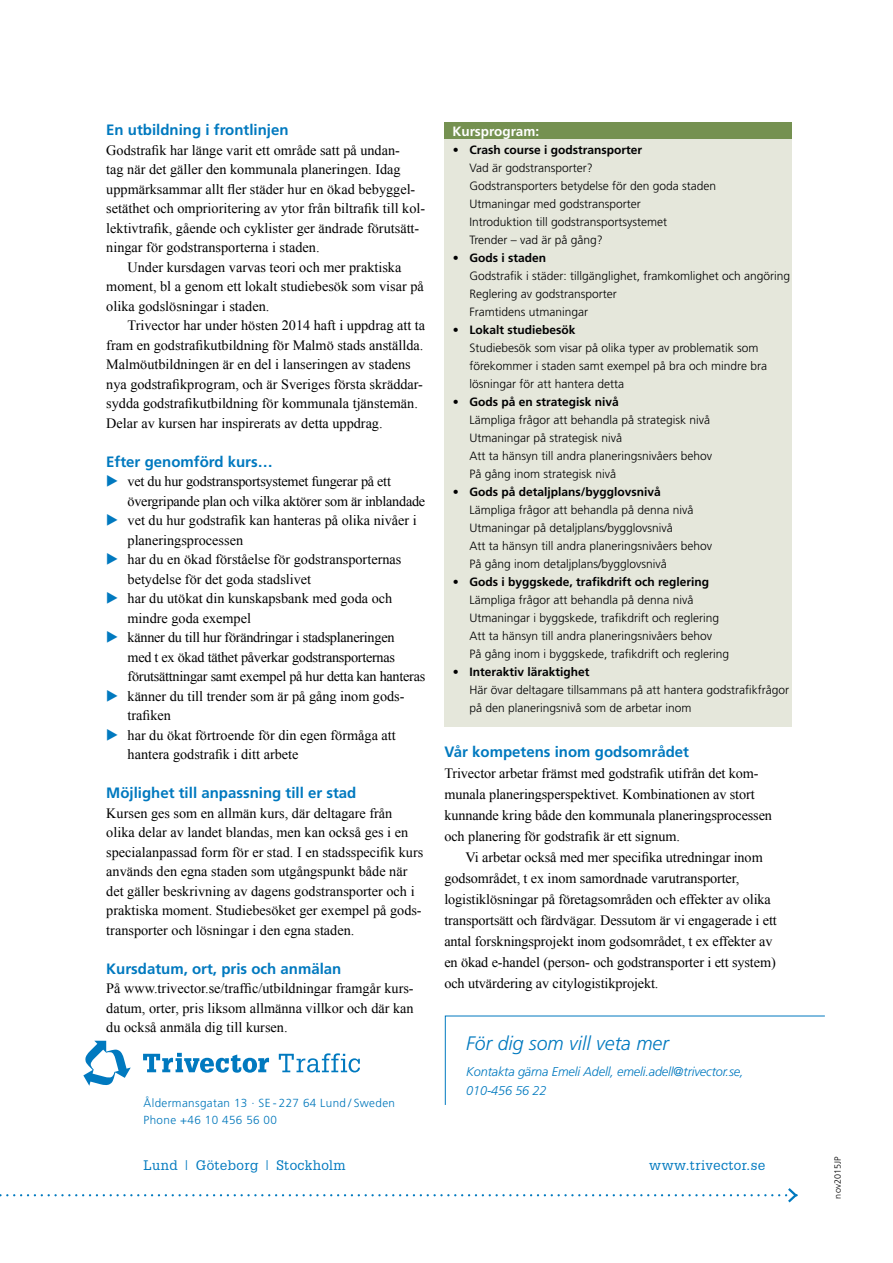
<style>
.page{position:relative;width:893px;height:1263px;background:#fff}
.page>*{position:absolute;margin:0;border:0;box-sizing:border-box;transform-origin:0 0}
.t1{font:italic 300 19.5px "Frutiger";color:#0079bf}
.t2{font:700 15px "Frutiger LT Std";color:#0079bf}
.t3{font:14.25px/21px "Times New Roman";color:#000001}
.t4{font:14.25px "Times New Roman";letter-spacing:-.02em;color:#000001}
.t5{font:13.5px "Glypha LT Std";letter-spacing:.03em;color:#0079bf}
.t6{font:700 13.5px "Frutiger LT Std";color:#fff}
.t7{font:italic 300 12.75px/18.8px "Frutiger";letter-spacing:-.01em;color:#0079bf}
.t8{font:300 12px/18px "Frutiger";color:#000001}
.t9{font:700 12px "Frutiger";color:#000001}
.t10{font:300 11.7px/16.5px "Frutiger";letter-spacing:.03em;color:#07b}
.t11{font:300 9px "Frutiger";color:#000001}
.s1{font-family:"European Pi Three";font-size:15px;color:#0079bf}
</style>
<div class="page">
<svg style="left:0;top:1188px;width:798px;height:15px"></svg>
<svg style="left:445px;top:1015px;width:380px;height:90px"></svg>
<svg style="left:83px;top:1041px;width:48px;height:45px"></svg>
<svg style="left:143px;top:1053px;width:217px;height:20px"></svg>
<div style="left:444px;top:123px;width:348px;height:604px;background:#e5e7db"></div>
<div style="left:444px;top:123px;width:348px;height:16px;background:#759151"></div>
<p class="t2" style="left:106px;top:121px;width:184px">En utbildning i frontlinjen</p>
<p class="t3" style="left:106px;top:139px;width:295px">Godstrafik har länge varit ett område satt på undan-</p>
<p class="t3" style="left:106px;top:159px;width:296px">tag när det gäller den kommunala planeringen. Idag</p>
<p class="t3" style="left:106px;top:178px;width:311px">uppmärksammar allt fler städer hur en ökad bebyggel-</p>
<p class="t3" style="left:106px;top:198px;width:320px">setäthet och omprioritering av ytor från biltrafik till kol-</p>
<p class="t3" style="left:106px;top:217px;width:314px">lektivtrafik, gående och cyklister ger ändrade förutsätt-</p>
<p class="t3" style="left:106px;top:237px;width:215px">ningar för godstransporterna i staden.</p>
<p class="t3" style="left:128px;top:256px;width:275px">Under kursdagen varvas teori och mer praktiska</p>
<p class="t3" style="left:106px;top:276px;width:319px">moment, bl a genom ett lokalt studiebesök som visar på</p>
<p class="t3" style="left:106px;top:295px;width:165px">olika godslösningar i staden.</p>
<p class="t3" style="left:128px;top:315px;width:299px">Trivector har under hösten 2014 haft i uppdrag att ta</p>
<p class="t3" style="left:106px;top:334px;width:319px">fram en godstrafikutbildning för Malmö stads anställda.</p>
<p class="t3" style="left:106px;top:354px;width:306px">Malmöutbildningen är en del i lanseringen av stadens</p>
<p class="t3" style="left:106px;top:373px;width:318px">nya godstrafikprogram, och är Sveriges första skräddar-</p>
<p class="t3" style="left:106px;top:393px;width:313px">sydda godstrafikutbildning för kommunala tjänstemän.</p>
<p class="t3" style="left:106px;top:412px;width:278px">Delar av kursen har inspirerats av detta uppdrag.</p>
<p class="t2" style="left:106px;top:453px;width:168px">Efter genomförd kurs…</p>
<p class="t4" style="left:106px;top:472px;width:286px"><span class="s1">E</span> vet du hur godstransportsystemet fungerar på ett</p>
<p class="t4" style="left:128px;top:491px;width:299px">övergripande plan och vilka aktörer som är inblandade</p>
<p class="t3" style="left:106px;top:510px;width:312px"><span class="s1">E</span> vet du hur godstrafik kan hanteras på olika nivåer i</p>
<p class="t3" style="left:128px;top:529px;width:117px">planeringsprocessen</p>
<p class="t3" style="left:106px;top:549px;width:297px"><span class="s1">E</span> har du en ökad förståelse för godstransporternas</p>
<p class="t3" style="left:128px;top:568px;width:185px">betydelse för det goda stadslivet</p>
<p class="t3" style="left:106px;top:588px;width:288px"><span class="s1">E</span> har du utökat din kunskapsbank med goda och</p>
<p class="t3" style="left:128px;top:607px;width:125px">mindre goda exempel</p>
<p class="t4" style="left:106px;top:628px;width:290px"><span class="s1">E</span> känner du till hur förändringar i stadsplaneringen</p>
<p class="t4" style="left:128px;top:647px;width:269px">med t ex ökad täthet påverkar godstransporternas</p>
<p class="t4" style="left:128px;top:667px;width:299px">förutsättningar samt exempel på hur detta kan hanteras</p>
<p class="t3" style="left:106px;top:685px;width:300px"><span class="s1">E</span> känner du till trender som är på gång inom gods-</p>
<p class="t3" style="left:128px;top:705px;width:45px">trafiken</p>
<p class="t3" style="left:106px;top:724px;width:291px"><span class="s1">E</span> har du ökat förtroende för din egen förmåga att</p>
<p class="t3" style="left:128px;top:744px;width:172px">hantera godstrafik i ditt arbete</p>
<p class="t2" style="left:106px;top:784px;width:252px">Möjlighet till anpassning till er stad</p>
<p class="t3" style="left:106px;top:803px;width:318px;line-height:19.5px">Kursen ges som en allmän kurs, där deltagare från olika delar av landet blandas, men kan också ges i en specialanpassad form för er stad. I en stadsspecifik kurs används den egna staden som utgångspunkt både när det gäller beskrivning av dagens godstransporter och i praktiska moment. Studiebesöket ger exempel på gods&shy;transporter och lösningar i den egna staden.</p>
<p class="t2" style="left:106px;top:960px;width:237px">Kursdatum, ort, pris och anmälan</p>
<p class="t3" style="left:106px;top:978px;width:309px;line-height:19.5px;text-align:justify">På www.trivector.se/traffic/utbildningar framgår kurs&shy;datum, orter, pris liksom allmänna villkor och där kan du också anmäla dig till kursen.</p>
<p class="t10" style="left:144px;top:1095px;width:253px">Åldermansgatan 13 · SE - 227 64 Lund / Sweden<br>Phone +46 10 456 56 00</p>
<p class="t6" style="left:452px;top:123px;width:88px">Kursprogram:</p>
<p class="t9" style="left:453px;top:143px;width:191px">• Crash course i godstransporter</p>
<p class="t8" style="left:469px;top:159px;width:248px">Vad är godstransporter?<br>Godstransporters betydelse för den goda staden Utmaningar med godstransporter<br>Introduktion till godstransportsystemet<br>Trender – vad är på gång?</p>
<p class="t9" style="left:453px;top:251px;width:95px">• Gods i staden</p>
<p class="t8" style="left:469px;top:267px;width:322px">Godstrafik i städer: tillgänglighet, framkomlighet och angöring<br>Reglering av godstransporter<br>Framtidens utmaningar</p>
<p class="t9" style="left:453px;top:323px;width:124px">• Lokalt studiebesök</p>
<p class="t8" style="left:469px;top:339px;width:299px">Studiebesök som visar på olika typer av problematik som förekommer i staden samt exempel på bra och mindre bra lösningar för att hantera detta</p>
<p class="t9" style="left:453px;top:395px;width:167px">• Gods på en strategisk nivå</p>
<p class="t8" style="left:469px;top:411px;width:244px">Lämpliga frågor att behandla på strategisk nivå Utmaningar på strategisk nivå<br>Att ta hänsyn till andra planeringsnivåers behov På gång inom strategisk nivå</p>
<p class="t9" style="left:453px;top:485px;width:209px">• Gods på detaljplans/bygglovsnivå</p>
<p class="t8" style="left:469px;top:501px;width:244px">Lämpliga frågor att behandla på denna nivå Utmaningar på detaljplans/bygglovsnivå<br>Att ta hänsyn till andra planeringsnivåers behov På gång inom detaljplans/bygglovsnivå</p>
<p class="t9" style="left:453px;top:575px;width:258px">• Gods i byggskede, trafikdrift och reglering</p>
<p class="t8" style="left:469px;top:591px;width:261px">Lämpliga frågor att behandla på denna nivå Utmaningar i byggskede, trafikdrift och reglering Att ta hänsyn till andra planeringsnivåers behov<br>På gång inom i byggskede, trafikdrift och reglering</p>
<p class="t9" style="left:453px;top:665px;width:138px">• Interaktiv läraktighet</p>
<p class="t8" style="left:469px;top:681px;width:321px">Här övar deltagare tillsammans på att hantera godstrafikfrågor på den planeringsnivå som de arbetar inom</p>
<p class="t2" style="left:444px;top:743px;width:246px">Vår kompetens inom godsområdet</p>
<p class="t3" style="left:444px;top:762px;width:329px">Trivector arbetar främst med godstrafik utifrån det kom&shy;munala planeringsperspektivet. Kombinationen av stort kunnande kring både den kommunala planeringsprocessen och planering för godstrafik är ett signum.</p>
<p class="t3" style="left:444px;top:846px;width:334px;text-indent:21px">Vi arbetar också med mer specifika utredningar inom godsområdet, t ex inom samordnade varutransporter, logistiklösningar på företagsområden och effekter av olika transportsätt och färdvägar. Dessutom är vi engagerade i ett antal forskningsprojekt inom godsområdet, t ex effekter av en ökad e-handel (person- och godstransporter i ett system) och utvärdering av citylogistikprojekt.</p>
<h1 class="t1" style="left:466px;top:1032px;width:204px">För dig som vill veta mer</h1>
<p class="t7" style="left:466px;top:1062px;width:279px">Kontakta gärna Emeli Adell, emeli.adell@trivector.se,<br>010-456 56 22</p>
<p class="t5" style="left:144px;top:1157px;width:203px">Lund | Göteborg | Stockholm</p>
<p class="t5" style="left:649px;top:1157px;width:118px">www.trivector.se</p>
<p class="t11" style="left:833px;top:1198px;width:43px;rotate:-90deg">nov2015JP</p>
</div>
